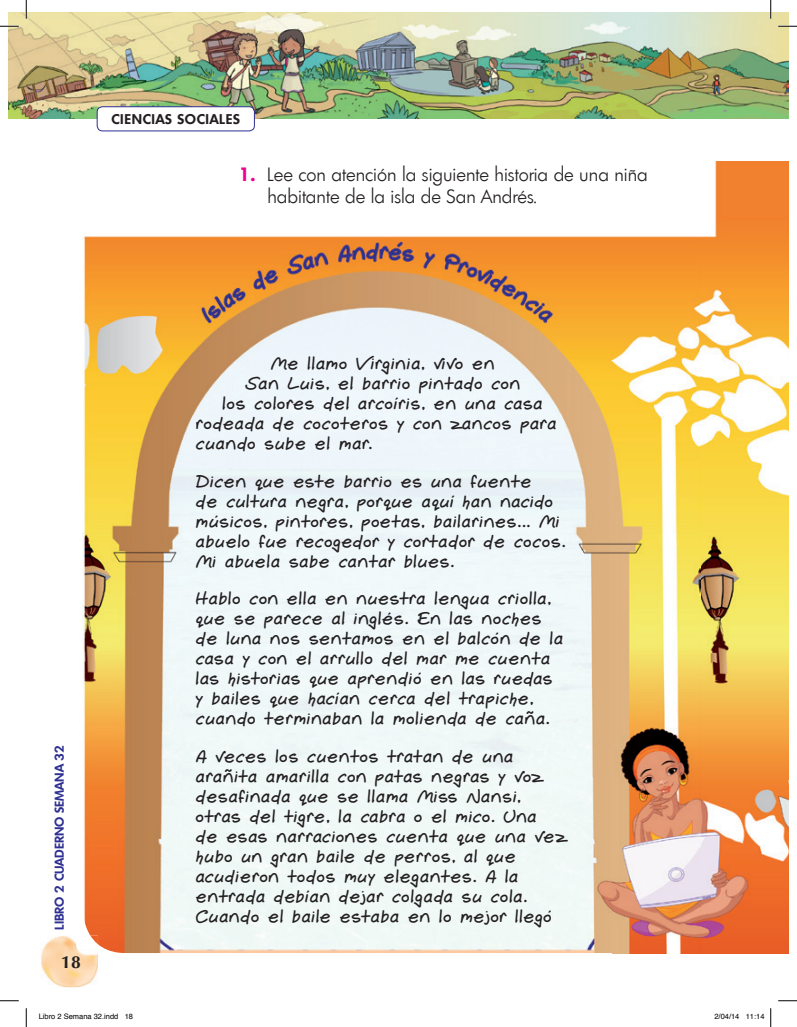
<style>
.page{position:relative;width:797px;height:1027px;background:#fff}
.page>*{position:absolute;margin:0;border:0;box-sizing:border-box;transform-origin:0 0}
.t1{font:300 18.75px/21.2px "Limerick";color:#231f20}
.t2{font:18.12px/20px "Gemelli";color:#231f20}
.t3{font:700 17.5px "Optima";color:#231f20}
.t4{font:600 13.75px "Limerick";letter-spacing:.05em;color:#231f20}
.t5{font:600 12.5px "Limerick";color:#2e3092}
.t6{font:7.5px "Helvetica";color:#000}
.s1{font-weight:600;color:#ed028c}
</style>
<div class="page">
<img style="left:41px;top:936px;width:57px;height:51px">
<img style="left:9px;top:12px;width:779px;height:106px">
<div style="left:97px;top:107px;width:157px;height:24px;background:#fff;border-radius:5px"></div>
<div style="left:97px;top:106px;width:158px;height:25px;border:1px solid #2e3092;border-radius:5px"></div>
<img style="left:83px;top:161px;width:705px;height:792px">
<svg style="left:90px;top:935px;width:8px;height:9px"></svg>
<svg style="left:0;top:25px;width:19px;height:2px"></svg>
<svg style="left:778px;top:25px;width:19px;height:2px"></svg>
<svg style="left:0;top:1000px;width:19px;height:1px"></svg>
<svg style="left:778px;top:1000px;width:19px;height:1px"></svg>
<svg style="left:25px;top:0;width:2px;height:19px"></svg>
<svg style="left:25px;top:1008px;width:2px;height:19px"></svg>
<svg style="left:770px;top:0;width:1px;height:19px"></svg>
<svg style="left:770px;top:1008px;width:1px;height:19px"></svg>
<p class="t4" style="left:111px;top:111px;width:130px">CIENCIAS SOCIALES</p>
<p class="t5" style="left:51px;top:930px;width:186px;rotate:-90deg">LIBRO 2 CUADERNO SEMANA 32</p>
<p class="t3" style="left:61px;top:952px;width:21px">18</p>
<p class="t1" style="left:267px;top:164px;width:382px;text-indent:-28px"><span class="s1">1.</span> Lee con atención la siguiente historia de una niña habitante de la isla de San Andrés.</p>
<p class="t2" style="left:271px;top:354px;width:226px">Me llamo Virginia, vivo en</p>
<p class="t2" style="left:245px;top:374px;width:277px">San Luis, el barrio pintado con</p>
<p class="t2" style="left:223px;top:394px;width:322px">los colores del arcoíris, en una casa</p>
<p class="t2" style="left:196px;top:414px;width:363px">rodeada de cocoteros y con zancos para</p>
<p class="t2" style="left:196px;top:434px;width:179px">cuando sube el mar.</p>
<p class="t2" style="left:196px;top:471px;width:372px">Dicen que este barrio es una fuente<br>de cultura negra, porque aquí han nacido músicos, pintores, poetas, bailarines... Mi abuelo fue recogedor y cortador de cocos.<br>Mi abuela sabe cantar blues.</p>
<p class="t2" style="left:196px;top:589px;width:369px">Hablo con ella en nuestra lengua criolla, que se parece al inglés. En las noches de luna nos sentamos en el balcón de la casa y con el arrullo del mar me cuenta las historias que aprendió en las ruedas y bailes que hacían cerca del trapiche, cuando terminaban la molienda de caña.</p>
<p class="t2" style="left:196px;top:747px;width:372px">A veces los cuentos tratan de una arañita amarilla con patas negras y voz desafinada que se llama Miss Nansi, otras del tigre, la cabra o el mico. Una<br>de esas narraciones cuenta que una vez hubo un gran baile de perros, al que acudieron todos muy elegantes. A la entrada debían dejar colgada su cola.<br>Cuando el baile estaba en lo mejor llegó</p>
<p class="t6" style="left:39px;top:1011px;width:96px">Libro 2 Semana 32.indd 18</p>
<p class="t6" style="left:714px;top:1011px;width:52px">2/04/14 11:14</p>
</div>
